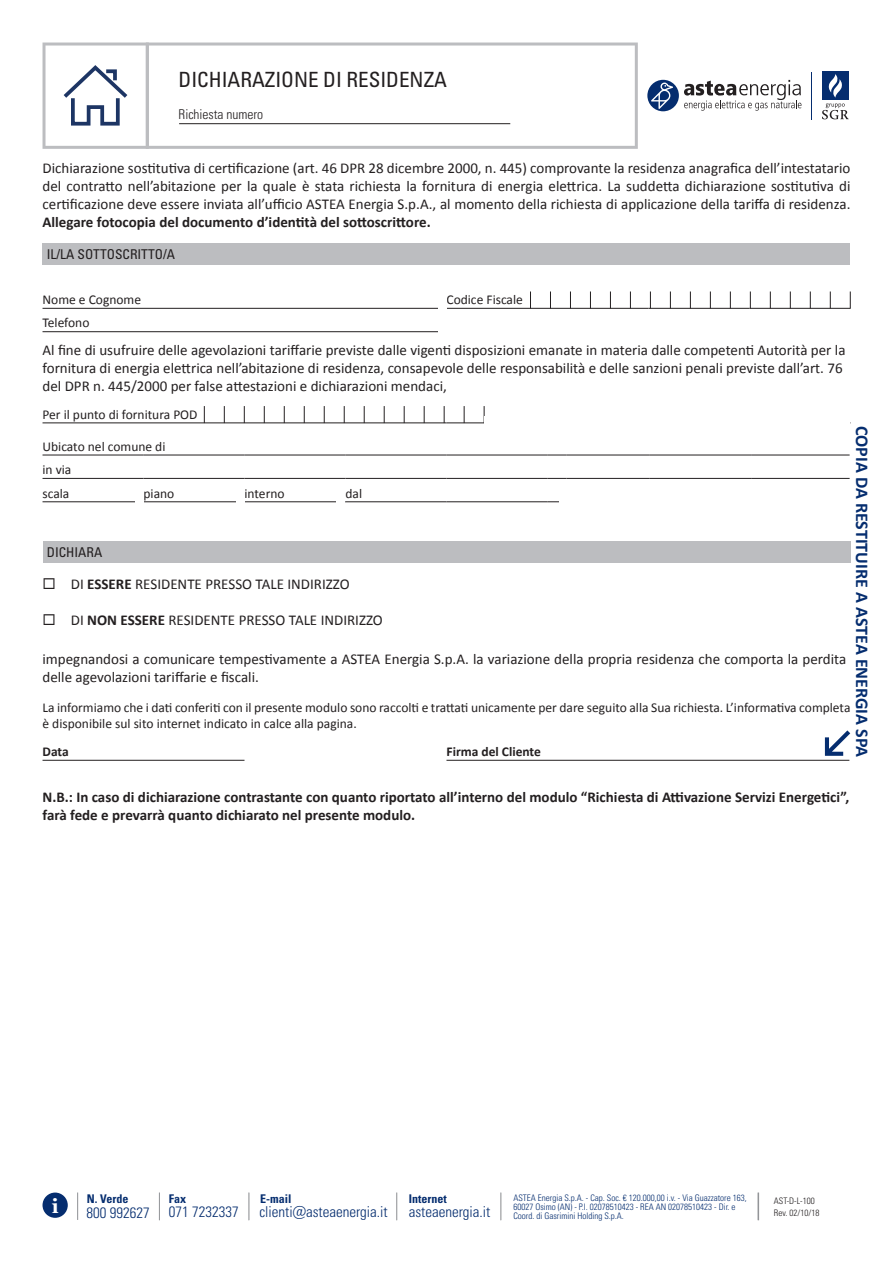
<style>
.page{position:relative;width:893px;height:1263px;background:#fff}
.page>*{position:absolute;margin:0;border:0;box-sizing:border-box;transform-origin:0 0}
.t1{font:condensed 21px "Univers LT Pro";color:#231f20}
.t2{font:700 19.65px "Georgia";color:#fff}
.t3{font:700 18px "Calibri";color:#052d6f}
.t4{font:15px/18px "Calibri";color:#231f20}
.t5{font:700 15px/18px "Calibri";color:#231f20}
.t6{font:300 condensed 15px "Univers LT Pro";color:#052d6f}
.t7{font:13.5px/23.4px "Calibri";color:#231f20}
.t8{font:condensed 13.5px "Univers LT Pro";color:#231f20}
.t9{font:700 13.5px "Calibri";color:#231f20}
.t10{font:300 condensed 13.5px "Univers LT Pro";color:#231f20}
.t11{font:700 condensed 12px "Univers LT Pro";color:#052d6f}
.t12{font:300 condensed 9px/9px "Univers LT Pro";color:#052d6f}
.t13{font:300 condensed 9px "Univers LT Pro";color:#231f20}
.s1{font-weight:700}
</style>
<div class="page">
<svg style="left:43px;top:43px;width:103px;height:106px"></svg>
<svg style="left:146px;top:43px;width:492px;height:106px"></svg>
<div style="left:43px;top:1192px;width:25px;height:26px;background:#052d6f;border-radius:50%"></div>
<svg style="left:77px;top:1192px;width:1px;height:28px"></svg>
<svg style="left:159px;top:1192px;width:1px;height:28px"></svg>
<svg style="left:249px;top:1192px;width:1px;height:28px"></svg>
<svg style="left:396px;top:1192px;width:1px;height:28px"></svg>
<svg style="left:500px;top:1192px;width:1px;height:28px"></svg>
<hr style="left:757px;top:1192px;width:2px;height:28px;background:#939598">
<div style="left:822px;top:72px;width:27px;height:28px;background:#052d6f"></div>
<svg style="left:829px;top:74px;width:13px;height:24px"></svg>
<svg style="left:822px;top:104px;width:27px;height:15px"></svg>
<hr style="left:811px;top:72px;width:1px;height:48px;background:#052d6f">
<svg style="left:647px;top:80px;width:154px;height:31px"></svg>
<hr style="left:43px;top:760px;width:201px;height:1px;background:#231f20">
<hr style="left:446px;top:760px;width:403px;height:1px;background:#231f20">
<div style="left:43px;top:244px;width:807px;height:21px;background:#bcbdc0"></div>
<div style="left:43px;top:541px;width:807px;height:22px;background:#bcbdc0"></div>
<hr style="left:43px;top:308px;width:403px;height:1px;background:#231f20">
<hr style="left:446px;top:308px;width:202px;height:1px;background:#231f20">
<hr style="left:648px;top:308px;width:101px;height:1px;background:#231f20">
<hr style="left:749px;top:308px;width:101px;height:1px;background:#231f20">
<hr style="left:43px;top:331px;width:403px;height:1px;background:#231f20">
<hr style="left:43px;top:423px;width:403px;height:1px;background:#231f20">
<hr style="left:446px;top:423px;width:404px;height:1px;background:#231f20">
<hr style="left:43px;top:455px;width:101px;height:1px;background:#231f20">
<hr style="left:144px;top:455px;width:100px;height:1px;background:#231f20">
<hr style="left:244px;top:455px;width:101px;height:1px;background:#231f20">
<hr style="left:345px;top:455px;width:101px;height:1px;background:#231f20">
<hr style="left:446px;top:455px;width:102px;height:1px;background:#231f20">
<svg style="left:548px;top:455px;width:19px;height:1px"></svg>
<hr style="left:567px;top:455px;width:83px;height:1px;background:#231f20">
<hr style="left:650px;top:455px;width:102px;height:1px;background:#231f20">
<hr style="left:752px;top:455px;width:98px;height:1px;background:#231f20">
<hr style="left:43px;top:478px;width:101px;height:1px;background:#231f20">
<hr style="left:144px;top:478px;width:100px;height:1px;background:#231f20">
<hr style="left:244px;top:478px;width:101px;height:1px;background:#231f20">
<hr style="left:345px;top:478px;width:101px;height:1px;background:#231f20">
<hr style="left:446px;top:478px;width:102px;height:1px;background:#231f20">
<svg style="left:548px;top:478px;width:19px;height:1px"></svg>
<hr style="left:567px;top:478px;width:83px;height:1px;background:#231f20">
<hr style="left:650px;top:478px;width:102px;height:1px;background:#231f20">
<hr style="left:752px;top:478px;width:98px;height:1px;background:#231f20">
<hr style="left:43px;top:501px;width:101px;height:1px;background:#231f20">
<hr style="left:144px;top:501px;width:100px;height:1px;background:#231f20">
<hr style="left:244px;top:501px;width:101px;height:1px;background:#231f20">
<hr style="left:345px;top:501px;width:101px;height:1px;background:#231f20">
<hr style="left:446px;top:501px;width:102px;height:1px;background:#231f20">
<svg style="left:530px;top:291px;width:1px;height:17px"></svg>
<svg style="left:550px;top:291px;width:1px;height:17px"></svg>
<svg style="left:570px;top:291px;width:1px;height:17px"></svg>
<svg style="left:590px;top:291px;width:1px;height:17px"></svg>
<svg style="left:610px;top:291px;width:1px;height:17px"></svg>
<svg style="left:630px;top:291px;width:1px;height:17px"></svg>
<svg style="left:650px;top:291px;width:1px;height:17px"></svg>
<svg style="left:670px;top:291px;width:1px;height:17px"></svg>
<svg style="left:690px;top:291px;width:1px;height:17px"></svg>
<svg style="left:710px;top:291px;width:1px;height:17px"></svg>
<svg style="left:730px;top:291px;width:1px;height:17px"></svg>
<svg style="left:750px;top:291px;width:1px;height:17px"></svg>
<svg style="left:770px;top:291px;width:1px;height:17px"></svg>
<svg style="left:790px;top:291px;width:1px;height:17px"></svg>
<svg style="left:810px;top:291px;width:1px;height:17px"></svg>
<svg style="left:830px;top:291px;width:1px;height:17px"></svg>
<svg style="left:850px;top:291px;width:1px;height:17px"></svg>
<svg style="left:204px;top:406px;width:1px;height:17px"></svg>
<svg style="left:224px;top:406px;width:1px;height:17px"></svg>
<svg style="left:244px;top:406px;width:1px;height:17px"></svg>
<svg style="left:264px;top:406px;width:1px;height:17px"></svg>
<svg style="left:284px;top:406px;width:1px;height:17px"></svg>
<svg style="left:304px;top:406px;width:1px;height:17px"></svg>
<svg style="left:324px;top:406px;width:1px;height:17px"></svg>
<svg style="left:344px;top:406px;width:1px;height:17px"></svg>
<svg style="left:364px;top:406px;width:1px;height:17px"></svg>
<svg style="left:384px;top:406px;width:1px;height:17px"></svg>
<svg style="left:404px;top:406px;width:1px;height:17px"></svg>
<svg style="left:424px;top:406px;width:1px;height:17px"></svg>
<svg style="left:444px;top:406px;width:1px;height:17px"></svg>
<svg style="left:464px;top:406px;width:1px;height:17px"></svg>
<div style="left:438px;top:291px;width:8px;height:44px;background:#fff"></div>
<div style="left:484px;top:416px;width:366px;height:12px;background:#fff"></div>
<div style="left:337px;top:483px;width:8px;height:28px;background:#fff"></div>
<div style="left:236px;top:483px;width:8px;height:28px;background:#fff"></div>
<div style="left:135px;top:483px;width:9px;height:28px;background:#fff"></div>
<svg style="left:825px;top:730px;width:25px;height:26px"></svg>
<h1 class="t1" style="left:179px;top:66px;width:270px">DICHIARAZIONE DI RESIDENZA</h1>
<p class="t10" style="left:179px;top:106px;width:86px">Richiesta numero</p>
<p class="t4" style="left:43px;top:159px;width:809px;text-align:justify">Dichiarazione sostitutiva di certificazione (art. 46 DPR 28 dicembre 2000, n. 445) comprovante la residenza anagrafica dell’intestatario del contratto nell’abitazione per la quale è stata richiesta la fornitura di energia elettrica. La suddetta dichiarazione sostitutiva di certificazione deve essere inviata all’ufficio ASTEA Energia S.p.A., al momento della richiesta di applicazione della tariffa di residenza.</p>
<p class="t5" style="left:43px;top:213px;width:390px">Allegare fotocopia del documento d’identità del sottoscrittore.</p>
<p class="t8" style="left:47px;top:246px;width:130px">IL/LA SOTTOSCRITTO/A</p>
<p class="t7" style="left:43px;top:288px;width:100px">Nome e Cognome</p>
<p class="t7" style="left:446px;top:288px;width:78px">Codice Fiscale</p>
<p class="t7" style="left:43px;top:311px;width:48px">Telefono</p>
<p class="t4" style="left:43px;top:341px;width:804px">Al fine di usufruire delle agevolazioni tariffarie previste dalle vigenti disposizioni emanate in materia dalle competenti Autorità per la fornitura di energia elettrica nell’abitazione di residenza, consapevole delle responsabilità e delle sanzioni penali previste dall’art. 76 del DPR n. 445/2000 per false attestazioni e dichiarazioni mendaci,</p>
<p class="t7" style="left:43px;top:402px;width:157px">Per il punto di fornitura POD</p>
<p class="t7" style="left:43px;top:434px;width:124px">Ubicato nel comune di in via<br>scala</p>
<p class="t3" style="left:874px;top:426px;width:333px;rotate:90deg">COPIA DA RESTITUIRE A ASTEA ENERGIA SPA</p>
<p class="t7" style="left:143px;top:481px;width:32px">piano</p>
<p class="t7" style="left:244px;top:481px;width:42px">interno</p>
<p class="t7" style="left:345px;top:481px;width:18px">dal</p>
<p class="t8" style="left:47px;top:543px;width:57px">DICHIARA</p>
<p class="t4" style="left:43px;top:575px;width:309px">◻ DI <span class="s1">ESSERE</span> RESIDENTE PRESSO TALE INDIRIZZO</p>
<p class="t4" style="left:43px;top:611px;width:342px">◻ DI <span class="s1">NON ESSERE</span> RESIDENTE PRESSO TALE INDIRIZZO</p>
<p class="t4" style="left:43px;top:650px;width:805px">impegnandosi a comunicare tempestivamente a ASTEA Energia S.p.A. la variazione della propria residenza che comporta la perdita delle agevolazioni tariffarie e fiscali.</p>
<p class="t7" style="left:43px;top:699px;width:809px;line-height:16.2px">La informiamo che i dati conferiti con il presente modulo sono raccolti e trattati unicamente per dare seguito alla Sua richiesta. L’informativa completa è disponibile sul sito internet indicato in calce alla pagina.</p>
<p class="t9" style="left:43px;top:743px;width:28px">Data</p>
<p class="t9" style="left:446px;top:743px;width:96px">Firma del Cliente</p>
<p class="t5" style="left:43px;top:788px;width:808px">N.B.: In caso di dichiarazione contrastante con quanto riportato all’interno del modulo “Richiesta di Attivazione Servizi Energetici”, farà fede e prevarrà quanto dichiarato nel presente modulo.</p>
<p class="t11" style="left:409px;top:1191px;width:40px">Internet</p>
<p class="t11" style="left:87px;top:1191px;width:43px">N. Verde</p>
<p class="t11" style="left:169px;top:1191px;width:19px">Fax</p>
<p class="t6" style="left:169px;top:1202px;width:71px">071 7232337</p>
<p class="t11" style="left:260px;top:1191px;width:33px">E-mail</p>
<p class="t6" style="left:259px;top:1202px;width:130px">clienti@asteaenergia.it</p>
<p class="t12" style="left:513px;top:1192px;width:235px">ASTEA Energia S.p.A. - Cap. Soc. € 120.000,00 i.v. - Via Guazzatore 163,<br>60027 Osimo (AN) - P.I. 02078510423 - REA AN 02078510423 - Dir. e<br>Coord. di Gasrimini Holding S.p.A.</p>
<p class="t13" style="left:774px;top:1194px;width:42px">AST-D-L-100</p>
<h2 class="t2" style="left:52px;top:1193px;width:8px">i</h2>
<p class="t13" style="left:774px;top:1206px;width:47px">Rev. 02/10/18</p>
<p class="t6" style="left:86px;top:1202px;width:65px">800 992627</p>
<p class="t6" style="left:409px;top:1202px;width:83px">asteaenergia.it</p>
</div>
